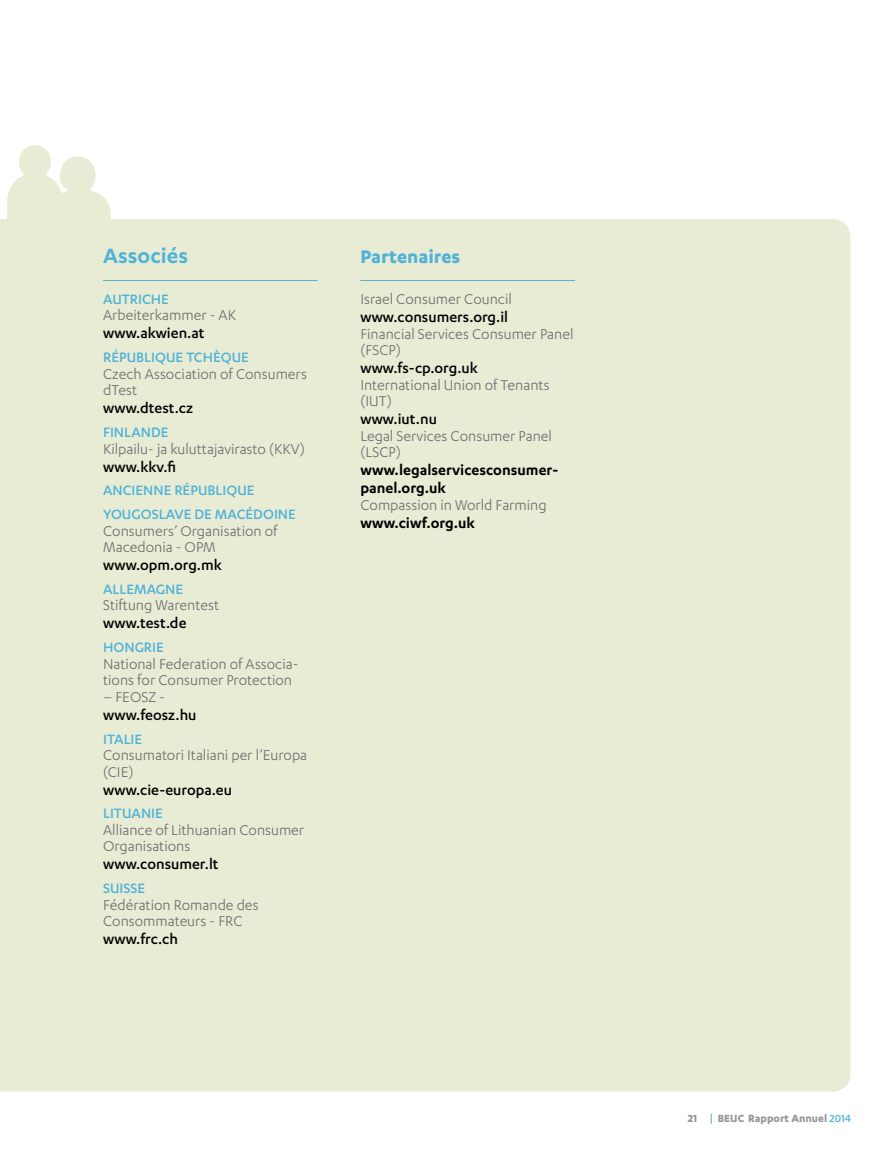
<style>
.page{position:relative;width:893px;height:1149px;background:#fff}
.page>*{position:absolute;margin:0;border:0;box-sizing:border-box;transform-origin:0 0}
.t1{font:600 24px "Karbon";color:#50b2d6}
.t2{font:700 21px "Karbon";color:#50b2d6}
.t3{font:16.5px/16.5px "Karbon";color:#6d6e71}
.t4{font:500 16.5px "Karbon";color:#000}
.t5{font:600 16.5px/18px "Karbon";color:#000}
.t6{font:500 15.75px/23.7px "Karbon";color:#50b2d6}
.t7{font:700 12px "Karbon";color:#939598}
.s1{font-weight:500;color:#50b2d6}
</style>
<div class="page">
<div style="left:0;top:219px;width:850px;height:872px;background:#e9ecd5"></div>
<svg style="left:0;top:145px;width:112px;height:209px;background:#ebeeda"></svg>
<hr style="left:103px;top:280px;width:215px;height:1px;background:#50b2d6">
<hr style="left:360px;top:280px;width:215px;height:1px;background:#50b2d6">
<h1 class="t1" style="left:103px;top:242px;width:87px">Associés</h1>
<p class="t6" style="left:103px;top:287px;width:67px">AUTRICHE</p>
<p class="t3" style="left:103px;top:306px;width:134px">Arbeiterkammer - AK</p>
<p class="t4" style="left:103px;top:324px;width:103px">www.akwien.at</p>
<p class="t6" style="left:103px;top:345px;width:147px">RÉPUBLIQUE TCHÈQUE</p>
<p class="t3" style="left:103px;top:365px;width:205px">Czech Association of Consumers dTest</p>
<p class="t4" style="left:103px;top:399px;width:91px">www.dtest.cz</p>
<p class="t6" style="left:103px;top:420px;width:67px">FINLANDE</p>
<p class="t3" style="left:103px;top:439px;width:203px">Kilpailu- ja kuluttajavirasto (KKV)</p>
<p class="t4" style="left:103px;top:457px;width:75px">www.kkv.fi</p>
<p class="t6" style="left:103px;top:478px;width:194px">ANCIENNE RÉPUBLIQUE<br>YOUGOSLAVE DE MACÉDOINE</p>
<p class="t3" style="left:103px;top:521px;width:176px">Consumers’ Organisation of<br>Macedonia - OPM</p>
<p class="t4" style="left:103px;top:555px;width:120px">www.opm.org.mk</p>
<p class="t6" style="left:103px;top:576px;width:82px">ALLEMAGNE</p>
<p class="t3" style="left:103px;top:596px;width:117px">Stiftung Warentest</p>
<p class="t4" style="left:103px;top:614px;width:85px">www.test.de</p>
<p class="t6" style="left:103px;top:635px;width:62px">HONGRIE</p>
<p class="t3" style="left:103px;top:654px;width:197px">National Federation of Associa&shy;tions for Consumer Protection</p>
<p class="t3" style="left:103px;top:687px;width:63px">– FEOSZ -</p>
<p class="t4" style="left:103px;top:705px;width:95px">www.feosz.hu</p>
<p class="t6" style="left:103px;top:726px;width:41px">ITALIE</p>
<p class="t3" style="left:103px;top:746px;width:206px">Consumatori Italiani per l’Europa (CIE)</p>
<p class="t4" style="left:103px;top:780px;width:130px">www.cie-europa.eu</p>
<p class="t6" style="left:103px;top:801px;width:61px">LITUANIE</p>
<p class="t3" style="left:103px;top:820px;width:203px">Alliance of Lithuanian Consumer<br>Organisations</p>
<p class="t4" style="left:103px;top:854px;width:117px">www.consumer.lt</p>
<p class="t6" style="left:103px;top:875px;width:44px">SUISSE</p>
<p class="t3" style="left:103px;top:895px;width:157px">Fédération Romande des<br>Consommateurs - FRC</p>
<p class="t4" style="left:103px;top:929px;width:76px">www.frc.ch</p>
<p class="t2" style="left:360px;top:245px;width:102px">Partenaires</p>
<p class="t3" style="left:360px;top:290px;width:153px">Israel Consumer Council</p>
<p class="t4" style="left:360px;top:308px;width:149px">www.consumers.org.il</p>
<p class="t3" style="left:360px;top:325px;width:214px">Financial Services Consumer Panel (FSCP)</p>
<p class="t4" style="left:360px;top:359px;width:119px">www.fs-cp.org.uk</p>
<p class="t3" style="left:360px;top:376px;width:191px">International Union of Tenants (IUT)</p>
<p class="t4" style="left:360px;top:410px;width:78px">www.iut.nu</p>
<p class="t3" style="left:360px;top:427px;width:193px">Legal Services Consumer Panel (LSCP)</p>
<p class="t5" style="left:360px;top:460px;width:200px">www.legalservicesconsumer&shy;panel.org.uk</p>
<p class="t3" style="left:360px;top:496px;width:188px">Compassion in World Farming</p>
<p class="t5" style="left:360px;top:513px;width:116px">www.ciwf.org.uk</p>
<p class="t7" style="left:688px;top:1110px;width:165px">21 <span class="s1">|</span> BEUC Rapport Annuel <span class="s1">2014</span></p>
</div>
